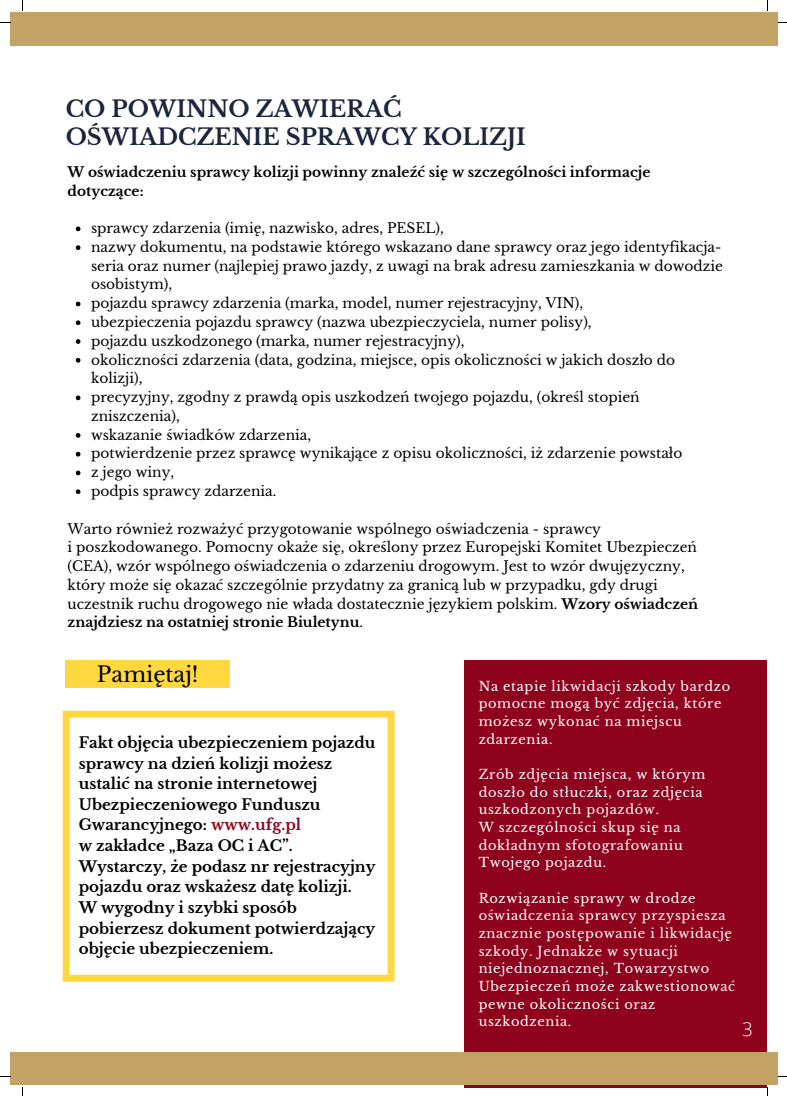
<style>
.page{position:relative;width:787px;height:1096px;background:#fff}
.page>*{position:absolute;margin:0;border:0;box-sizing:border-box;transform-origin:0 0}
.t1{font:700 22.5px/28.1px "Libre Baskerville";color:#1b253c}
.t2{font:21.25px "Libre Baskerville";color:#000}
.t3{font:300 18.75px "Open Sans";color:#fff}
.t4{font:700 15px/20.6px "Libre Baskerville";color:#000}
.t5{font:13.75px/18.8px "Libre Baskerville";color:#000}
.t6{font:700 13.75px/18.8px "Libre Baskerville";color:#000}
.t7{font:13px/17.6px "Libre Baskerville";letter-spacing:.05em;color:#fff}
.s1{font-weight:700}
.s2{color:#8e021d}
</style>
<div class="page">
<div style="left:10px;top:12px;width:768px;height:33px;background:#c3a265"></div>
<div style="left:464px;top:660px;width:303px;height:426px;background:#8e021d"></div>
<div style="left:10px;top:1052px;width:768px;height:32px;background:#c3a265"></div>
<svg style="left:63px;top:710px;width:331px;height:271px"></svg>
<div style="left:65px;top:660px;width:165px;height:27px;background:#ffd840"></div>
<svg style="left:76px;top:226px;width:4px;height:5px"></svg>
<svg style="left:76px;top:245px;width:4px;height:5px"></svg>
<svg style="left:76px;top:301px;width:4px;height:5px"></svg>
<svg style="left:76px;top:320px;width:4px;height:5px"></svg>
<svg style="left:76px;top:339px;width:4px;height:5px"></svg>
<svg style="left:76px;top:358px;width:4px;height:4px"></svg>
<svg style="left:76px;top:395px;width:4px;height:5px"></svg>
<svg style="left:76px;top:433px;width:4px;height:4px"></svg>
<svg style="left:76px;top:452px;width:4px;height:4px"></svg>
<svg style="left:76px;top:470px;width:4px;height:5px"></svg>
<svg style="left:76px;top:489px;width:4px;height:5px"></svg>
<p class="t1" style="left:66px;top:95px;width:462px">CO POWINNO ZAWIERAĆ<br>OŚWIADCZENIE SPRAWCY KOLIZJI</p>
<p class="t6" style="left:68px;top:162px;width:584px">W oświadczeniu sprawcy kolizji powinny znaleźć się w szczególności informacje dotyczące:</p>
<p class="t5" style="left:91px;top:219px;width:354px">sprawcy zdarzenia (imię, nazwisko, adres, PESEL),</p>
<p class="t5" style="left:91px;top:238px;width:634px;text-align:justify">nazwy dokumentu, na podstawie którego wskazano dane sprawcy oraz jego identyfikacja&shy;seria oraz numer (najlepiej prawo jazdy, z uwagi na brak adresu zamieszkania w dowodzie osobistym),</p>
<p class="t5" style="left:91px;top:294px;width:494px">pojazdu sprawcy zdarzenia (marka, model, numer rejestracyjny, VIN),</p>
<p class="t5" style="left:91px;top:313px;width:502px">ubezpieczenia pojazdu sprawcy (nazwa ubezpieczyciela, numer polisy),</p>
<p class="t5" style="left:91px;top:331px;width:375px">pojazdu uszkodzonego (marka, numer rejestracyjny),</p>
<p class="t5" style="left:91px;top:350px;width:585px">okoliczności zdarzenia (data, godzina, miejsce, opis okoliczności w jakich doszło do kolizji),</p>
<p class="t5" style="left:91px;top:388px;width:550px">precyzyjny, zgodny z prawdą opis uszkodzeń twojego pojazdu, (określ stopień zniszczenia),</p>
<p class="t5" style="left:91px;top:425px;width:222px">wskazanie świadków zdarzenia,</p>
<p class="t5" style="left:91px;top:444px;width:593px">potwierdzenie przez sprawcę wynikające z opisu okoliczności, iż zdarzenie powstało</p>
<p class="t5" style="left:91px;top:463px;width:85px">z jego winy,</p>
<p class="t5" style="left:91px;top:481px;width:187px">podpis sprawcy zdarzenia.</p>
<p class="t5" style="left:68px;top:519px;width:535px">Warto również rozważyć przygotowanie wspólnego oświadczenia - sprawcy</p>
<p class="t5" style="left:68px;top:538px;width:631px">i poszkodowanego. Pomocny okaże się, określony przez Europejski Komitet Ubezpieczeń (CEA), wzór wspólnego oświadczenia o zdarzeniu drogowym. Jest to wzór dwujęzyczny,</p>
<p class="t5" style="left:68px;top:575px;width:632px">który może się okazać szczególnie przydatny za granicą lub w przypadku, gdy drugi uczestnik ruchu drogowego nie włada dostatecznie językiem polskim. <span class="s1">Wzory oświadczeń znajdziesz na ostatniej stronie Biuletynu</span>.</p>
<p class="t2" style="left:97px;top:661px;width:103px">Pamiętaj!</p>
<p class="t4" style="left:79px;top:732px;width:298px">Fakt objęcia ubezpieczeniem pojazdu sprawcy na dzień kolizji możesz ustalić na stronie internetowej</p>
<p class="t4" style="left:79px;top:794px;width:243px">Ubezpieczeniowego Funduszu</p>
<p class="t4" style="left:79px;top:814px;width:224px">Gwarancyjnego: <span class="s2">www.ufg.pl</span></p>
<p class="t4" style="left:79px;top:835px;width:298px">w zakładce „Baza OC i AC”.<br>Wystarczy, że podasz nr rejestracyjny</p>
<p class="t4" style="left:79px;top:876px;width:274px">pojazdu oraz wskażesz datę kolizji.</p>
<p class="t4" style="left:79px;top:897px;width:298px">W wygodny i szybki sposób pobierzesz dokument potwierdzający objęcie ubezpieczeniem.</p>
<p class="t7" style="left:479px;top:677px;width:253px">Na etapie likwidacji szkody bardzo pomocne mogą być zdjęcia, które możesz wykonać na miejscu zdarzenia.</p>
<p class="t7" style="left:479px;top:765px;width:228px">Zrób zdjęcia miejsca, w którym doszło do stłuczki, oraz zdjęcia uszkodzonych pojazdów.</p>
<p class="t7" style="left:479px;top:818px;width:203px">W szczególności skup się na</p>
<p class="t7" style="left:479px;top:836px;width:206px">dokładnym sfotografowaniu</p>
<p class="t7" style="left:479px;top:853px;width:129px">Twojego pojazdu.</p>
<p class="t7" style="left:479px;top:889px;width:255px">Rozwiązanie sprawy w drodze oświadczenia sprawcy przyspiesza znacznie postępowanie i likwidację szkody. Jednakże w sytuacji niejednoznacznej, Towarzystwo</p>
<p class="t7" style="left:479px;top:977px;width:258px">Ubezpieczeń może zakwestionować pewne okoliczności oraz uszkodzenia.</p>
<p class="t3" style="left:742px;top:1015px;width:12px">3</p>
</div>
